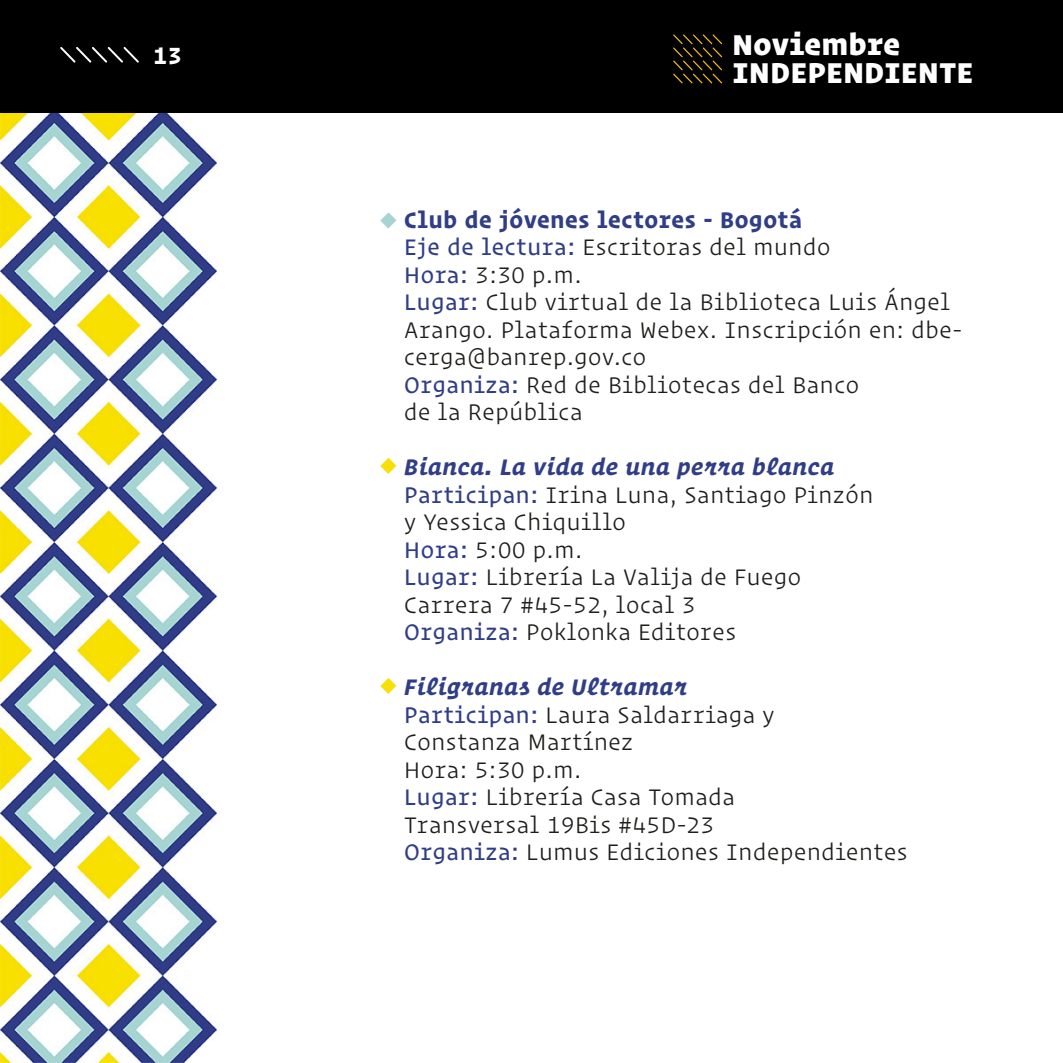
<style>
.page{position:relative;width:1063px;height:1063px;background:#fff}
.page>*{position:absolute;margin:0;border:0;box-sizing:border-box;transform-origin:0 0}
.t1{font:900 28.75px "Operator S Sm";color:#fff}
.t2{font:700 23.5px "Operator S Sm";color:#fff}
.t3{font:300 22.5px/27.5px "Operator S Sm";color:#1e1e1c}
.s1{font-weight:700;color:#303e87}
.s2{font-weight:400;color:#303e87}
.s3{font-weight:700;font-style:italic;color:#303e87}
</style>
<div class="page">
<img style="left:0;top:113px;width:397px;height:950px">
<div style="left:0;top:0;width:1063px;height:113px;background:#000"></div>
<svg style="left:673px;top:34px;width:49px;height:49px"></svg>
<svg style="left:60px;top:47px;width:79px;height:16px"></svg>
<svg style="left:380px;top:212px;width:16px;height:17px"></svg>
<svg style="left:380px;top:458px;width:16px;height:16px"></svg>
<svg style="left:380px;top:678px;width:16px;height:16px"></svg>
<p class="t2" style="left:153px;top:33px;width:31px">13</p>
<p class="t1" style="left:732px;top:28px;width:170px">Noviembre</p>
<p class="t1" style="left:732px;top:57px;width:243px">INDEPENDIENTE</p>
<p class="t3" style="left:404px;top:203px;width:560px"><span class="s1">Club de jóvenes lectores - Bogotá<br></span><span class="s2">Eje de lectura:</span> Escritoras del mundo<br><span class="s2">Hora:</span> 3:30 p.m.<br><span class="s2">Lugar:</span> Club virtual de la Biblioteca Luis Ángel<br>Arango. Plataforma Webex. Inscripción en: dbe&shy;cerga@banrep.gov.co<br><span class="s2">Organiza:</span> Red de Bibliotecas del Banco<br>de la República</p>
<p class="t3" style="left:404px;top:451px;width:471px"><span class="s3">Bianca. La vida de una perra blanca<br></span><span class="s2">Participan:</span> Irina Luna, Santiago Pinzón y Yessica Chiquillo<br><span class="s2">Hora:</span> 5:00 p.m.<br><span class="s2">Lugar:</span> Librería La Valija de Fuego<br>Carrera 7 #45-52, local 3<br><span class="s2">Organiza:</span> Poklonka Editores</p>
<p class="t3" style="left:404px;top:671px;width:506px"><span class="s3">Filigranas de Ultramar<br></span><span class="s2">Participan:</span> Laura Saldarriaga y<br>Constanza Martínez<br>Hora: 5:30 p.m.<br><span class="s2">Lugar:</span> Librería Casa Tomada<br>Transversal 19Bis #45D-23<br><span class="s2">Organiza:</span> Lumus Ediciones Independientes</p>
</div>
